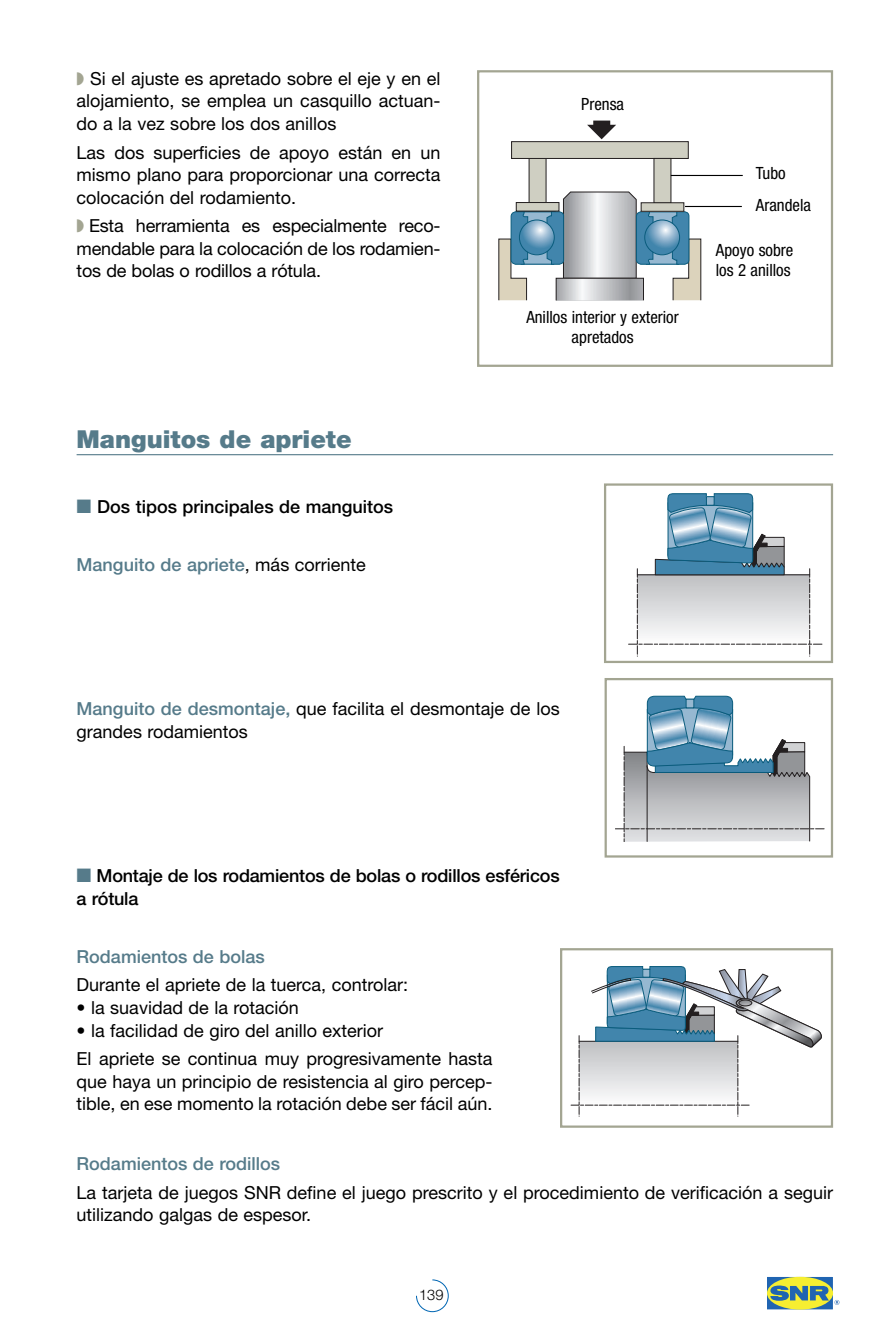
<style>
.page{position:relative;width:881px;height:1340px;background:#fff}
.page>*{position:absolute;margin:0;border:0;box-sizing:border-box;transform-origin:0 0}
.t1{font:900 24.75px "Helvetica Neue";color:#567b8a}
.t2{font:18px/22.5px "Helvetica Neue";color:#000}
.t3{font:500 18px/22.5px "Helvetica Neue";letter-spacing:-.01em;color:#000}
.t4{font:500 18px "Helvetica Neue";color:#567b8a}
.t5{font:condensed 16.88px/20.2px "Helvetica Neue";color:#000}
.t6{font:300 14.62px "Helvetica Neue";color:#000}
.s1{color:#a3a592}
.s2{font-family:"European Pi Three";font-weight:400;color:#567b8a}
.s3{font-weight:400;color:#000}
.s4{font-weight:500;color:#567b8a}
</style>
<div class="page">
<svg style="left:416px;top:1279px;width:32px;height:33px"></svg>
<svg style="left:768px;top:1278px;width:63px;height:29px"></svg>
<div style="left:766px;top:1276px;width:67px;height:33px;border:1px solid #fff"></div>
<div style="left:766px;top:1276px;width:66px;height:33px;background:#f6ee31;border-radius:50%"></div>
<svg style="left:770px;top:1285px;width:58px;height:15px"></svg>
<svg style="left:834px;top:1300px;width:5px;height:4px"></svg>
<div style="left:477px;top:70px;width:355px;height:297px;border:2px solid #a3a592"></div>
<svg style="left:587px;top:121px;width:29px;height:18px"></svg>
<div style="left:529px;top:158px;width:17px;height:45px;background:#cfcfc2"></div>
<div style="left:511px;top:142px;width:177px;height:16px;background:#cfcfc2"></div>
<div style="left:511px;top:141px;width:177px;height:18px;border:1px solid #231f20"></div>
<div style="left:653px;top:158px;width:17px;height:45px;background:#cfcfc2"></div>
<svg style="left:557px;top:280px;width:84px;height:18px;background:#c2c3c6"></svg>
<div style="left:646px;top:212px;width:32px;height:52px;background:#96b8d1"></div>
<svg style="left:671px;top:211px;width:29px;height:89px"></svg>
<svg style="left:644px;top:220px;width:35px;height:35px"></svg>
<div style="left:644px;top:220px;width:35px;height:35px;border:1px solid #0a5c7d;border-radius:50%"></div>
<div style="left:521px;top:212px;width:32px;height:52px;background:#96b8d1"></div>
<svg style="left:498px;top:211px;width:30px;height:89px"></svg>
<svg style="left:546px;top:191px;width:107px;height:88px"></svg>
<svg style="left:519px;top:220px;width:35px;height:35px"></svg>
<div style="left:519px;top:220px;width:35px;height:35px;border:1px solid #0a5c7d;border-radius:50%"></div>
<div style="left:641px;top:203px;width:42px;height:8px;background:#cfcfc2"></div>
<div style="left:640px;top:202px;width:44px;height:10px;border:1px solid #231f20"></div>
<div style="left:516px;top:202px;width:42px;height:9px;background:#cfcfc2"></div>
<div style="left:515px;top:202px;width:44px;height:9px;border:1px solid #231f20"></div>
<hr style="left:670px;top:175px;width:72px;height:1px;background:#000">
<hr style="left:684px;top:206px;width:57px;height:1px;background:#000">
<hr style="left:77px;top:454px;width:755px;height:1px;background:#567b8a">
<svg style="left:628px;top:493px;width:195px;height:163px"></svg>
<div style="left:603px;top:483px;width:229px;height:180px;border:2px solid #a3a592"></div>
<svg style="left:615px;top:696px;width:209px;height:145px"></svg>
<div style="left:604px;top:678px;width:228px;height:179px;border:2px solid #a3a592"></div>
<svg style="left:570px;top:966px;width:251px;height:150px"></svg>
<div style="left:559px;top:948px;width:273px;height:179px;border:2px solid #a3a592"></div>
<p class="t2" style="left:77px;top:69px;width:365px;text-align:justify"><span class="s1">◗</span> Si el ajuste es apretado sobre el eje y en el alojamiento, se emplea un casquillo actuan&shy;do a la vez sobre los dos anillos</p>
<p class="t2" style="left:77px;top:143px;width:365px;text-align:justify">Las dos superficies de apoyo están en un mismo plano para proporcionar una correcta colocación del rodamiento.</p>
<p class="t2" style="left:77px;top:216px;width:365px;text-align:justify"><span class="s1">◗</span> Esta herramienta es especialmente reco&shy;mendable para la colocación de los rodamien&shy;tos de bolas o rodillos a rótula.</p>
<h1 class="t1" style="left:77px;top:430px;width:276px">Manguitos de apriete</h1>
<p class="t3" style="left:77px;top:497px;width:318px"><span class="s2">-</span> Dos tipos principales de manguitos</p>
<p class="t4" style="left:77px;top:558px;width:291px">Manguito de apriete<span class="s3">, más corriente</span></p>
<p class="t5" style="left:581px;top:95px;width:44px">Prensa</p>
<p class="t5" style="left:526px;top:308px;width:154px;text-align:center">Anillos interior y exterior apretados</p>
<p class="t5" style="left:755px;top:159px;width:56px;line-height:31.5px">Tubo<br>Arandela</p>
<p class="t5" style="left:715px;top:241px;width:79px">Apoyo sobre los 2 anillos</p>
<p class="t2" style="left:77px;top:699px;width:484px"><span class="s4">Manguito de desmontaje,</span> que facilita el desmontaje de los grandes rodamientos</p>
<p class="t3" style="left:77px;top:866px;width:484px"><span class="s2">-</span> Montaje de los rodamientos de bolas o rodillos esféricos a rótula</p>
<p class="t4" style="left:77px;top:949px;width:190px">Rodamientos de bolas</p>
<p class="t2" style="left:77px;top:975px;width:333px">Durante el apriete de la tuerca, controlar:</p>
<p class="t2" style="left:77px;top:998px;width:224px">• la suavidad de la rotación</p>
<p class="t2" style="left:77px;top:1017px;width:417px;line-height:28.8px">• la facilidad de giro del anillo exterior<br>El apriete se continua muy progresivamente hasta</p>
<p class="t2" style="left:77px;top:1072px;width:417px">que haya un principio de resistencia al giro percep&shy;tible, en ese momento la rotación debe ser fácil aún.</p>
<p class="t4" style="left:77px;top:1156px;width:205px">Rodamientos de rodillos</p>
<p class="t2" style="left:77px;top:1182px;width:757px">La tarjeta de juegos SNR define el juego prescrito y el procedimiento de verificación a seguir utilizando galgas de espesor.</p>
<p class="t6" style="left:419px;top:1289px;width:26px">139</p>
</div>
